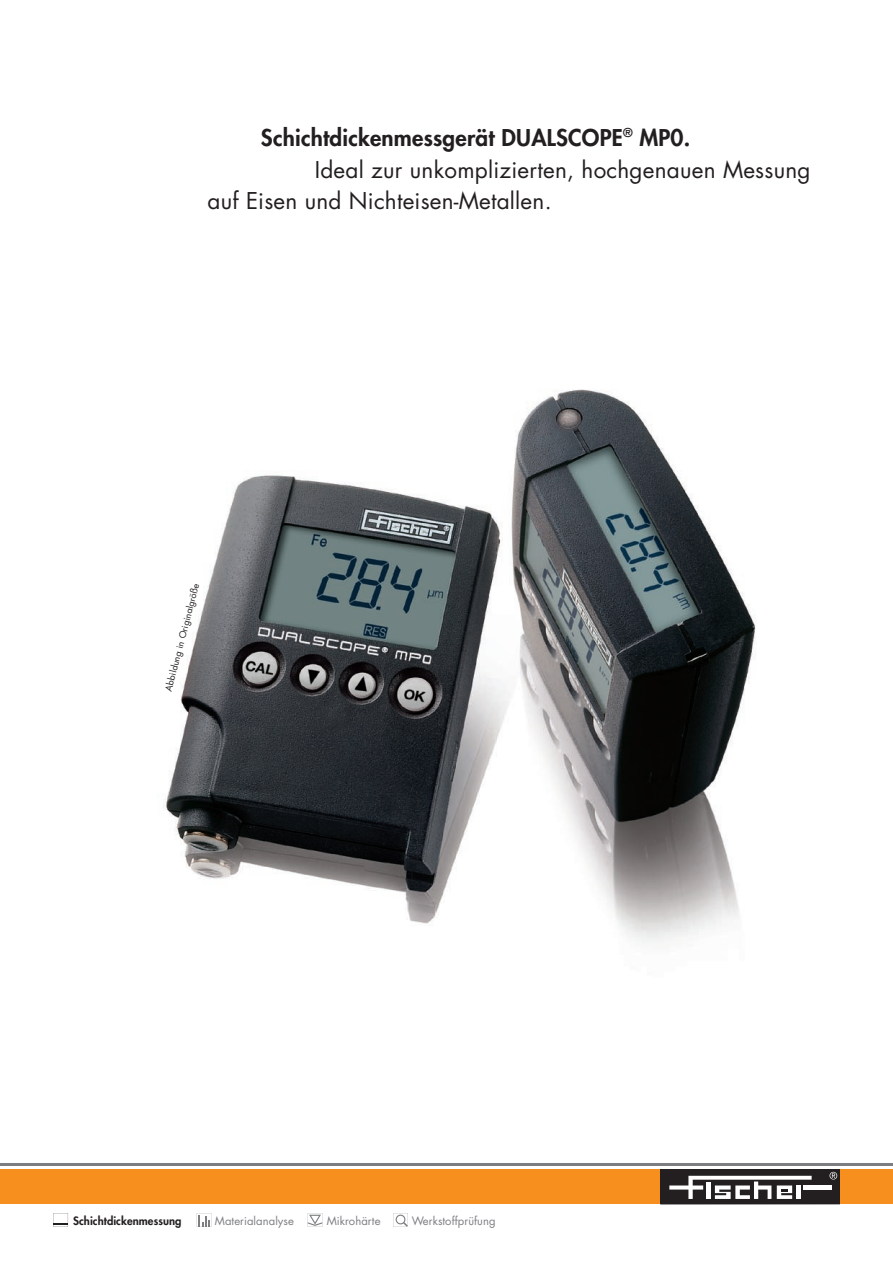
<style>
.page{position:relative;width:893px;height:1263px;background:#fff}
.page>*{position:absolute;margin:0;border:0;box-sizing:border-box;transform-origin:0 0}
.t1{font:22.5px "Futura Std";letter-spacing:.01em;color:#231f20}
.t2{font:800 22.5px "Futura Std";letter-spacing:.01em;color:#231f20}
.t3{font:11.25px "Futura Std";letter-spacing:.005em;color:#7c7e81}
.t4{font:800 11.25px "Futura Std";letter-spacing:.005em;color:#231f20}
.t5{font:9px "Futura Std";color:#231f20}
</style>
<div class="page">
<img style="left:163px;top:389px;width:593px;height:554px">
<div style="left:0;top:1169px;width:661px;height:35px;background:#f68f1e"></div>
<div style="left:839px;top:1169px;width:54px;height:35px;background:#f68f1e"></div>
<hr style="left:0;top:1163px;width:893px;height:2px;background:#7c7e81">
<svg style="left:660px;top:1169px;width:180px;height:35px"></svg>
<svg style="left:53px;top:1213px;width:15px;height:14px"></svg>
<svg style="left:393px;top:1213px;width:15px;height:14px"></svg>
<svg style="left:308px;top:1213px;width:14px;height:14px"></svg>
<svg style="left:197px;top:1213px;width:15px;height:14px"></svg>
<p class="t2" style="left:261px;top:124px;width:431px">Schichtdickenmessgerät DUALSCOPE<sup>®</sup> MP0.</p>
<p class="t1" style="left:315px;top:155px;width:497px">Ideal zur unkomplizierten, hochgenauen Messung</p>
<p class="t1" style="left:207px;top:186px;width:346px">auf Eisen und Nichteisen-Metallen.</p>
<p class="t5" style="left:162px;top:690px;width:113px;rotate:-75deg">Abbildung in Originalgröße</p>
<p class="t4" style="left:73px;top:1213px;width:110px">Schichtdickenmessung</p>
<p class="t3" style="left:215px;top:1213px;width:81px">Materialanalyse</p>
<p class="t3" style="left:327px;top:1213px;width:55px">Mikrohärte</p>
<p class="t3" style="left:412px;top:1213px;width:85px">Werkstoffprüfung</p>
</div>
